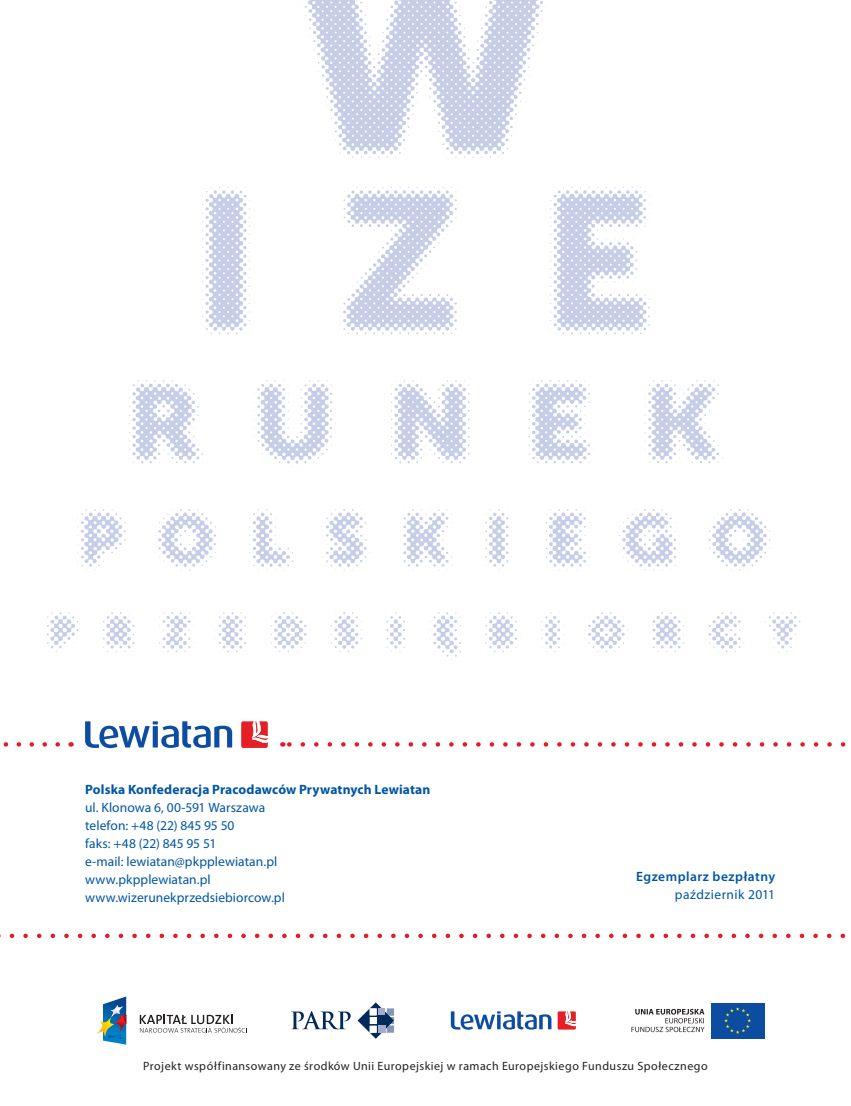
<style>
.page{position:relative;width:851px;height:1106px;background:#fff}
.page>*{position:absolute;margin:0;border:0;box-sizing:border-box;transform-origin:0 0}
.t1{font:13.5px/18px "Myriad Pro";letter-spacing:.005em;color:#0155a5}
.t2{font:700 13.5px "Myriad Pro";letter-spacing:.01em;color:#0155a5}
.t3{font:600 13.5px "Myriad Pro";letter-spacing:.035em;color:#0155a5}
.t4{font:13.5px "Myriad Pro";letter-spacing:.035em;color:#0155a5}
.t5{font:12px "Myriad Pro";letter-spacing:.035em;color:#231f20}
</style>
<div class="page">
<img style="left:43px;top:0;width:761px;height:747px">
<div style="left:73px;top:727px;width:375px;height:218px;background:#fff"></div>
<svg style="left:85px;top:721px;width:147px;height:27px"></svg>
<svg style="left:241px;top:721px;width:27px;height:27px"></svg>
<svg style="left:450px;top:1011px;width:101px;height:18px"></svg>
<svg style="left:557px;top:1011px;width:18px;height:18px"></svg>
<svg style="left:140px;top:1014px;width:107px;height:18px"></svg>
<svg style="left:97px;top:996px;width:29px;height:48px"></svg>
<div style="left:711px;top:1002px;width:53px;height:36px;background:#0d4da1"></div>
<svg style="left:724px;top:1007px;width:27px;height:26px"></svg>
<svg style="left:631px;top:1008px;width:73px;height:24px"></svg>
<svg style="left:357px;top:1002px;width:37px;height:36px"></svg>
<svg style="left:291px;top:1011px;width:59px;height:18px"></svg>
<svg style="left:0;top:933px;width:846px;height:5px"></svg>
<svg style="left:3px;top:742px;width:55px;height:4px"></svg>
<svg style="left:289px;top:742px;width:557px;height:4px"></svg>
<p class="t2" style="left:85px;top:780px;width:347px">Polska Konfederacja Pracodawców Prywatnych Lewiatan</p>
<p class="t1" style="left:85px;top:797px;width:182px">ul. Klonowa 6, 00-591 Warszawa</p>
<p class="t1" style="left:85px;top:815px;width:151px">telefon: +48 (22) 845 95 50</p>
<p class="t1" style="left:85px;top:833px;width:133px">faks: +48 (22) 845 95 51</p>
<p class="t1" style="left:85px;top:851px;width:194px">e-mail: lewiatan@pkpplewiatan.pl</p>
<p class="t1" style="left:85px;top:869px;width:201px">www.pkpplewiatan.pl www.wizerunekprzedsiebiorcow.pl</p>
<p class="t3" style="left:636px;top:868px;width:140px">Egzemplarz bezpłatny</p>
<p class="t4" style="left:674px;top:886px;width:102px">październik 2011</p>
<p class="t5" style="left:143px;top:1058px;width:566px">Projekt współfinansowany ze środków Unii Europejskiej w ramach Europejskiego Funduszu Społecznego</p>
</div>
